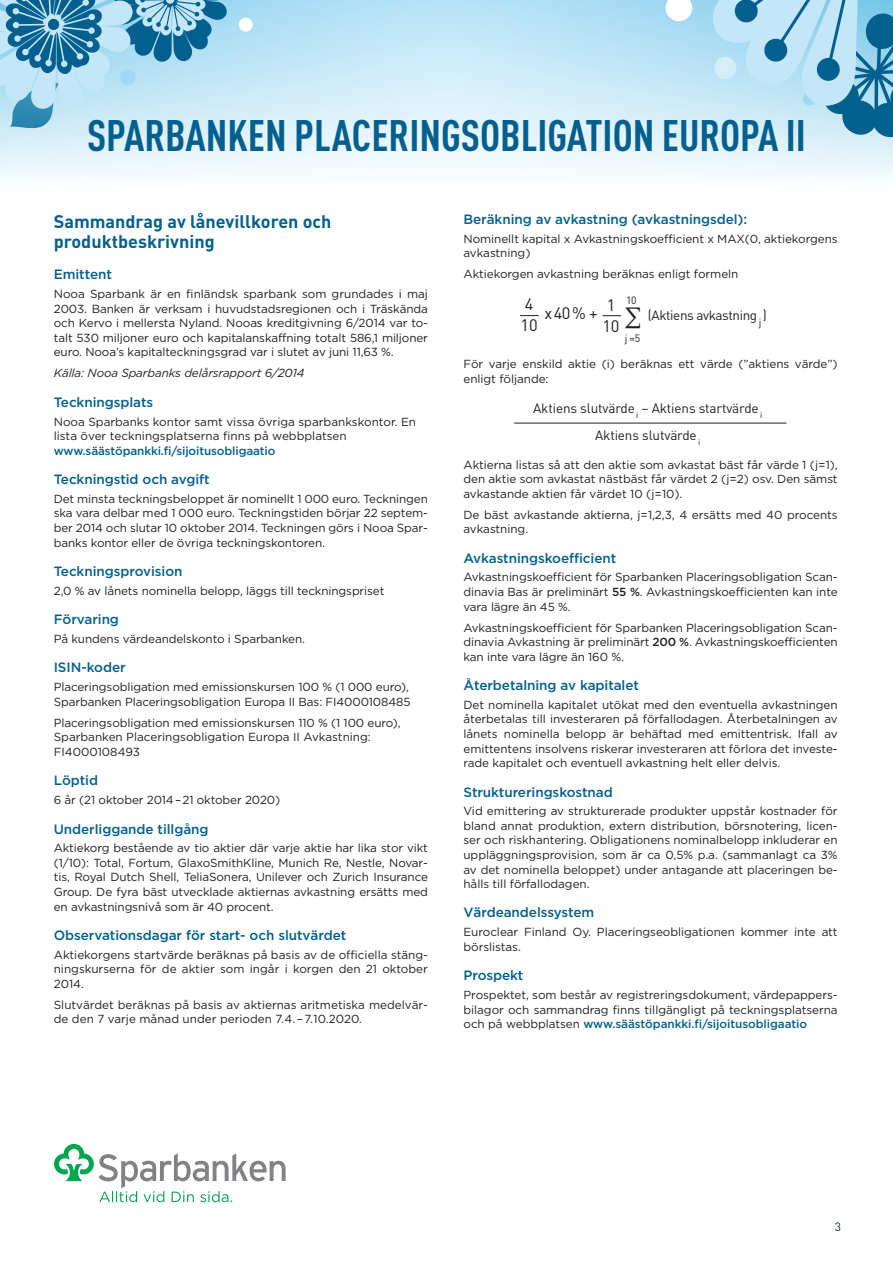
<style>
.page{position:relative;width:893px;height:1263px;background:#fff}
.page>*{position:absolute;margin:0;border:0;box-sizing:border-box;transform-origin:0 0}
.t1{font:700 condensed 43.5px "DINOT";color:#03608e}
.t2{font:26.1px "Times";color:#231f20}
.sp_väliotsikko{font:700 18px/20.2px "DIN";color:#03608e}
.SP_leipis{font:16.5px "DIN";color:#231f20}
.pieni_väliotsikko{font:500 13.5px "Gotham";letter-spacing:-.005em;color:#03608e}
.SP_leipis-2{font:13.5px "DIN";letter-spacing:-.01em;color:#231f20}
.SP_leipis-3{font:13.5px "DIN";letter-spacing:-.03em;color:#231f20}
.t3{font:12px "DIN";color:#00314c}
.SP_leipis-4{font:11.7px/14.5px "Gotham";letter-spacing:-.005em;color:#231f20;text-align:justify}
.SP_leipis-5{font:italic 11.7px "Gotham";letter-spacing:-.01em;color:#231f20}
.t4{font:10.5px "DIN";color:#231f20}
.s1{font-weight:500;color:#03608e}
.s2{font-weight:500}
</style>
<div class="page">
<div style="left:0;top:0;width:893px;height:191px;background:linear-gradient(to bottom,#abdef5,#fbfdfe)"></div>
<svg style="left:664px;top:0;width:29px;height:23px"></svg>
<svg style="left:709px;top:0;width:184px;height:139px;background:#9acae1"></svg>
<svg style="left:0;top:0;width:229px;height:132px;background:#8ec2db"></svg>
<div style="left:120px;top:69px;width:16px;height:16px;background:#a3d8f4;border-radius:50%"></div>
<div style="left:239px;top:18px;width:14px;height:14px;background:#fff;border-radius:50%"></div>
<svg style="left:520px;top:315px;width:19px;height:1px"></svg>
<svg style="left:602px;top:315px;width:19px;height:1px"></svg>
<hr style="left:514px;top:423px;width:272px;height:1px;background:#231f20">
<svg style="left:54px;top:1144px;width:232px;height:58px"></svg>
<h1 class="t1" style="left:87px;top:109px;width:720px">SPARBANKEN PLACERINGSOBLIGATION EUROPA II</h1>
<p class="sp_väliotsikko" style="left:54px;top:210px;width:279px">Sammandrag av lånevillkoren och produktbeskrivning</p>
<p class="pieni_väliotsikko" style="left:54px;top:267px;width:60px">Emittent</p>
<p class="SP_leipis-4" style="left:54px;top:287px;width:376px">Nooa Sparbank är en finländsk sparbank som grundades i maj 2003. Banken är verksam i huvudstadsregionen och i Träskända och Kervo i mellersta Nyland. Nooas kreditgivning 6/2014 var to&shy;talt 530 miljoner euro och kapitalanskaffning totalt 586,1 miljoner euro. Nooa’s kapitalteckningsgrad var i slutet av juni 11,63 %.</p>
<p class="SP_leipis-5" style="left:54px;top:367px;width:252px">Källa: Nooa Sparbanks delårsrapport 6/2014</p>
<p class="pieni_väliotsikko" style="left:54px;top:394px;width:101px">Teckningsplats</p>
<p class="SP_leipis-4" style="left:54px;top:414px;width:364px;text-align:left">Nooa Sparbanks kontor samt vissa övriga sparbankskontor. En lista över teckningsplatserna finns på webbplatsen <span class="s1">www.säästöpankki.fi/sijoitusobligaatio</span></p>
<p class="pieni_väliotsikko" style="left:54px;top:472px;width:158px">Teckningstid och avgift</p>
<p class="SP_leipis-4" style="left:54px;top:491px;width:376px">Det minsta teckningsbeloppet är nominellt 1 000 euro. Teckningen ska vara delbar med 1 000 euro. Teckningstiden börjar 22 septem&shy;ber 2014 och slutar 10 oktober 2014. Teckningen görs i Nooa Spar&shy;banks kontor eller de övriga teckningskontoren.</p>
<p class="pieni_väliotsikko" style="left:54px;top:563px;width:130px">Teckningsprovision</p>
<p class="SP_leipis-4" style="left:54px;top:583px;width:332px">2,0 % av lånets nominella belopp, läggs till teckningspriset</p>
<p class="pieni_väliotsikko" style="left:54px;top:612px;width:67px">Förvaring</p>
<p class="SP_leipis-4" style="left:54px;top:631px;width:253px">På kundens värdeandelskonto i Sparbanken.</p>
<p class="pieni_väliotsikko" style="left:54px;top:660px;width:73px">ISIN-koder</p>
<p class="SP_leipis-4" style="left:54px;top:680px;width:357px">Placeringsobligation med emissionskursen 100 % (1 000 euro),</p>
<p class="SP_leipis-4" style="left:54px;top:694px;width:358px">Sparbanken Placeringsobligation Europa II Bas: FI4000108485</p>
<p class="SP_leipis-4" style="left:54px;top:715px;width:348px">Placeringsobligation med emissionskursen 110 % (1 100 euro),</p>
<p class="SP_leipis-4" style="left:54px;top:730px;width:319px">Sparbanken Placeringsobligation Europa II Avkastning:<br>FI4000108493</p>
<p class="pieni_väliotsikko" style="left:54px;top:773px;width:46px">Löptid</p>
<p class="SP_leipis-4" style="left:54px;top:792px;width:228px">6 år (21 oktober 2014–21 oktober 2020)</p>
<p class="pieni_väliotsikko" style="left:54px;top:821px;width:156px">Underliggande tillgång</p>
<p class="SP_leipis-4" style="left:54px;top:841px;width:376px">Aktiekorg bestående av tio aktier där varje aktie har lika stor vikt (1/10): Total, Fortum, GlaxoSmithKline, Munich Re, Nestle, Novar&shy;tis, Royal Dutch Shell, TeliaSonera, Unilever och Zurich Insurance Group. De fyra bäst utvecklade aktiernas avkastning ersätts med en avkastningsnivå som är 40 procent.</p>
<p class="pieni_väliotsikko" style="left:54px;top:927px;width:294px">Observationsdagar för start- och slutvärdet</p>
<p class="SP_leipis-4" style="left:54px;top:947px;width:376px">Aktiekorgens startvärde beräknas på basis av de officiella stäng&shy;ningskurserna för de aktier som ingår i korgen den 21 oktober 2014.</p>
<p class="SP_leipis-4" style="left:54px;top:997px;width:376px">Slutvärdet beräknas på basis av aktiernas aritmetiska medelvär&shy;de den 7 varje månad under perioden 7.4.–7.10.2020.</p>
<p class="pieni_väliotsikko" style="left:463px;top:211px;width:285px">Beräkning av avkastning (avkastningsdel):</p>
<p class="SP_leipis-4" style="left:463px;top:231px;width:376px">Nominellt kapital x Avkastningskoefficient x MAX(0, aktiekorgens avkastning)</p>
<p class="SP_leipis-4" style="left:463px;top:267px;width:276px">Aktiekorgen avkastning beräknas enligt formeln</p>
<p class="SP_leipis" style="left:525px;top:294px;width:10px">4</p>
<p class="SP_leipis" style="left:520px;top:315px;width:19px">10</p>
<p class="t4" style="left:626px;top:294px;width:12px">10</p>
<p class="t4" style="left:625px;top:331px;width:17px">j =5</p>
<p class="SP_leipis" style="left:607px;top:294px;width:10px">1</p>
<p class="SP_leipis" style="left:602px;top:315px;width:19px">10</p>
<p class="SP_leipis" style="left:544px;top:303px;width:55px">x40% +</p>
<p class="t2" style="left:625px;top:292px;width:20px">∑</p>
<p class="SP_leipis-3" style="left:648px;top:307px;width:121px">(Aktiens avkastning )</p>
<p class="t4" style="left:759px;top:316px;width:4px">j</p>
<p class="SP_leipis-4" style="left:463px;top:357px;width:376px">För varje enskild aktie (i) beräknas ett värde (”aktiens värde”) enligt följande:</p>
<p class="SP_leipis-2" style="left:533px;top:400px;width:231px">Aktiens slutvärde <sub>i</sub> – Aktiens startvärde <sub>i</sub></p>
<p class="SP_leipis-2" style="left:595px;top:427px;width:107px">Aktiens slutvärde <sub>i</sub></p>
<p class="SP_leipis-4" style="left:463px;top:457px;width:376px">Aktierna listas så att den aktie som avkastat bäst får värde 1 (j=1), den aktie som avkastat nästbäst får värdet 2 (j=2) osv. Den sämst avkastande aktien får värdet 10 (j=10).</p>
<p class="SP_leipis-4" style="left:463px;top:507px;width:376px">De bäst avkastande aktierna, j=1,2,3, 4 ersätts med 40 procents avkastning.</p>
<p class="pieni_väliotsikko" style="left:463px;top:550px;width:154px">Avkastningskoefficient</p>
<p class="SP_leipis-4" style="left:463px;top:570px;width:376px">Avkastningskoefficient för Sparbanken Placeringsobligation Scan&shy;dinavia Bas är preliminärt <span class="s2">55 %</span>. Avkastningskoefficienten kan inte vara lägre än 45 %.</p>
<p class="SP_leipis-4" style="left:463px;top:620px;width:376px">Avkastningskoefficient för Sparbanken Placeringsobligation Scan&shy;dinavia Avkastning är preliminärt <span class="s2">200 %</span>. Avkastningskoefficienten kan inte vara lägre än 160 %.</p>
<p class="pieni_väliotsikko" style="left:463px;top:678px;width:177px">Återbetalning av kapitalet</p>
<p class="SP_leipis-4" style="left:463px;top:697px;width:376px">Det nominella kapitalet utökat med den eventuella avkastningen återbetalas till investeraren på förfallodagen. Återbetalningen av lånets nominella belopp är behäftad med emittentrisk. Ifall av emittentens insolvens riskerar investeraren att förlora det investe&shy;rade kapitalet och eventuell avkastning helt eller delvis.</p>
<p class="pieni_väliotsikko" style="left:463px;top:784px;width:151px">Struktureringskostnad</p>
<p class="SP_leipis-4" style="left:463px;top:804px;width:376px">Vid emittering av strukturerade produkter uppstår kostnader för bland annat produktion, extern distribution, börsnotering, licen&shy;ser och riskhantering. Obligationens nominalbelopp inkluderar en uppläggningsprovision, som är ca 0,5% p.a. (sammanlagt ca 3% av det nominella beloppet) under antagande att placeringen be&shy;hålls till förfallodagen.</p>
<p class="pieni_väliotsikko" style="left:463px;top:905px;width:132px">Värdeandelssystem</p>
<p class="SP_leipis-4" style="left:463px;top:925px;width:376px">Euroclear Finland Oy. Placeringseobligationen kommer inte att börslistas.</p>
<p class="pieni_väliotsikko" style="left:463px;top:968px;width:61px">Prospekt</p>
<p class="SP_leipis-4" style="left:463px;top:987px;width:376px">Prospektet, som består av registreringsdokument, värdepappers&shy;bilagor och sammandrag finns tillgängligt på teckningsplatserna och på webbplatsen <span class="s1">www.säästöpankki.fi/sijoitusobligaatio</span></p>
<p class="t3" style="left:835px;top:1219px;width:8px">3</p>
</div>
